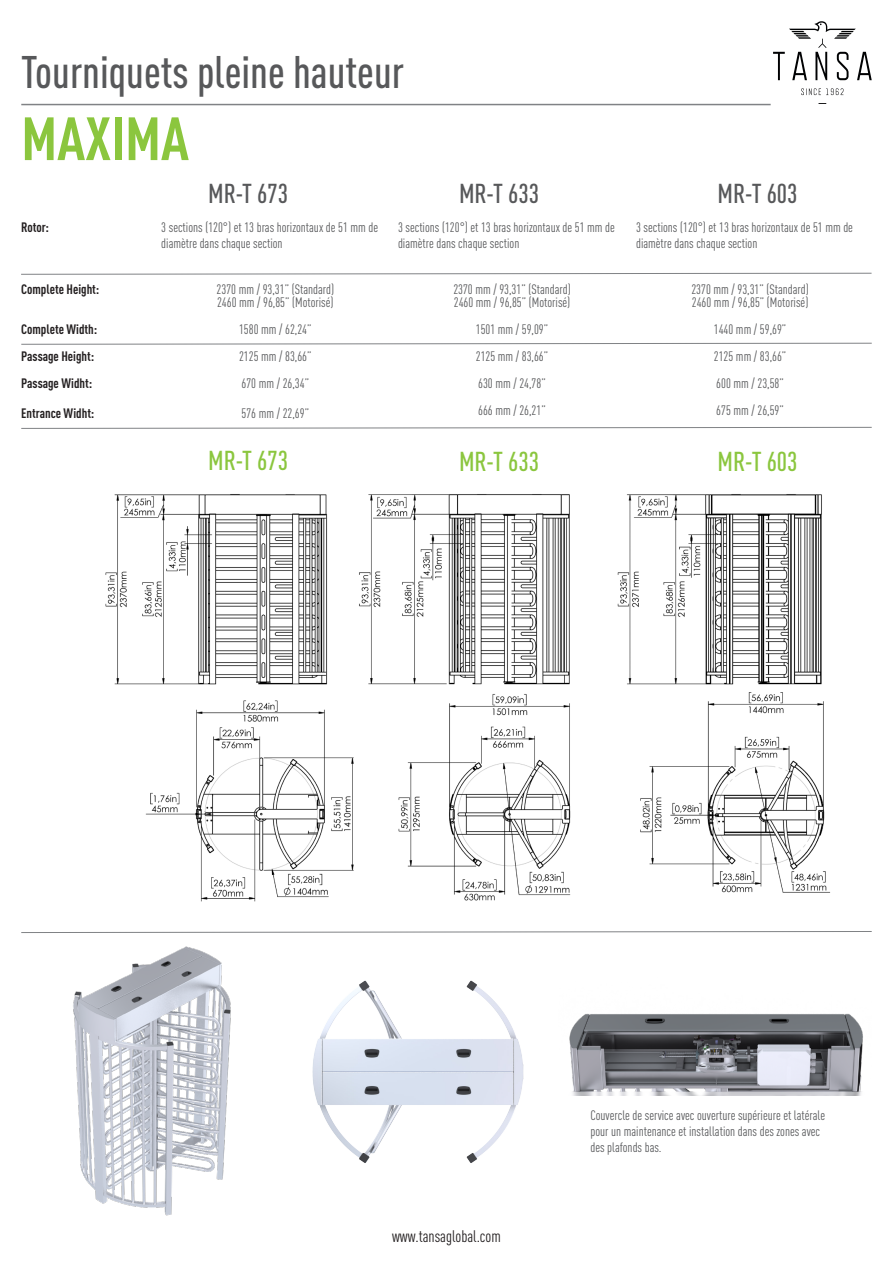
<style>
.page{position:relative;width:893px;height:1263px;background:#fff}
.page>*{position:absolute;margin:0;border:0;box-sizing:border-box;transform-origin:0 0}
.t1{font:700 condensed 60px "DIN Pro";color:#8bc63e}
.t2{font:500 condensed 45px "DIN Pro";color:#57585a}
.t3{font:500 condensed 27px "DIN Pro";color:#8bc63e}
.t4{font:500 condensed 27px "DIN Pro";color:#57585a}
.t5{font:condensed 16.5px "DIN Pro";color:#231f20}
.t6{font:condensed 13.5px/16.2px "DIN Pro";color:#57585a}
.t7{font:700 condensed 13.5px "DIN Pro";color:#231f20}
</style>
<div class="page">
<hr style="left:21px;top:104px;width:750px;height:1px;background:#808285">
<img style="left:105px;top:494px;width:726px;height:408px">
<svg style="left:773px;top:21px;width:99px;height:59px"></svg>
<svg style="left:801px;top:89px;width:42px;height:6px"></svg>
<svg style="left:21px;top:273px;width:851px;height:2px"></svg>
<svg style="left:21px;top:343px;width:851px;height:2px"></svg>
<svg style="left:21px;top:427px;width:851px;height:2px;background:#bfc0c2"></svg>
<svg style="left:557px;top:931px;width:315px;height:2px"></svg>
<img style="left:319px;top:931px;width:238px;height:232px">
<img style="left:569px;top:1013px;width:294px;height:83px">
<img style="left:21px;top:931px;width:298px;height:285px">
<p class="t2" style="left:21px;top:39px;width:384px">Tourniquets pleine hauteur</p>
<p class="t1" style="left:21px;top:93px;width:169px">MAXIMA</p>
<p class="t7" style="left:21px;top:217px;width:29px">Rotor:</p>
<p class="t7" style="left:21px;top:279px;width:80px">Complete Height:</p>
<p class="t7" style="left:21px;top:319px;width:78px">Complete Width:</p>
<p class="t7" style="left:21px;top:346px;width:75px">Passage Height:</p>
<p class="t7" style="left:21px;top:373px;width:73px">Passage Widht:</p>
<p class="t7" style="left:21px;top:403px;width:75px">Entrance Widht:</p>
<p class="t4" style="left:208px;top:174px;width:82px">MR-T 673</p>
<p class="t4" style="left:459px;top:174px;width:82px">MR-T 633</p>
<p class="t4" style="left:717px;top:174px;width:82px">MR-T 603</p>
<p class="t6" style="left:398px;top:218px;width:218px">3 sections (120°) et 13 bras horizontaux de 51 mm de diamètre dans chaque section</p>
<p class="t6" style="left:453px;top:280px;width:119px">2370 mm / 93,31” (Standard)</p>
<p class="t6" style="left:454px;top:293px;width:118px">2460 mm / 96,85” (Motorisé)</p>
<p class="t6" style="left:476px;top:320px;width:74px">1501 mm / 59,09”</p>
<p class="t6" style="left:476px;top:347px;width:74px">2125 mm / 83,66”</p>
<p class="t6" style="left:478px;top:374px;width:69px">630 mm / 24,78”</p>
<p class="t6" style="left:478px;top:401px;width:69px">666 mm / 26,21”</p>
<p class="t6" style="left:161px;top:218px;width:218px">3 sections (120°) et 13 bras horizontaux de 51 mm de diamètre dans chaque section</p>
<p class="t6" style="left:217px;top:280px;width:119px">2370 mm / 93,31” (Standard)</p>
<p class="t6" style="left:217px;top:293px;width:118px">2460 mm / 96,85” (Motorisé)</p>
<p class="t6" style="left:239px;top:320px;width:74px">1580 mm / 62,24”</p>
<p class="t6" style="left:239px;top:347px;width:74px">2125 mm / 83,66”</p>
<p class="t6" style="left:242px;top:374px;width:69px">670 mm / 26,34”</p>
<p class="t6" style="left:242px;top:404px;width:69px">576 mm / 22,69”</p>
<p class="t6" style="left:636px;top:218px;width:218px">3 sections (120°) et 13 bras horizontaux de 51 mm de diamètre dans chaque section</p>
<p class="t6" style="left:691px;top:280px;width:119px">2370 mm / 93,31” (Standard)</p>
<p class="t6" style="left:692px;top:293px;width:118px">2460 mm / 96,85” (Motorisé)</p>
<p class="t6" style="left:714px;top:320px;width:74px">1440 mm / 59,69”</p>
<p class="t6" style="left:714px;top:347px;width:74px">2125 mm / 83,66”</p>
<p class="t6" style="left:716px;top:374px;width:69px">600 mm / 23,58”</p>
<p class="t6" style="left:716px;top:401px;width:69px">675 mm / 26,59”</p>
<p class="t3" style="left:208px;top:440px;width:82px">MR-T 673</p>
<p class="t3" style="left:459px;top:442px;width:82px">MR-T 633</p>
<p class="t3" style="left:717px;top:441px;width:82px">MR-T 603</p>
<p class="t5" style="left:392px;top:1224px;width:110px">www.tansaglobal.com</p>
<p class="t6" style="left:590px;top:1106px;width:236px">Couvercle de service avec ouverture supérieure et latérale pour un maintenance et installation dans des zones avec des plafonds bas.</p>
</div>
